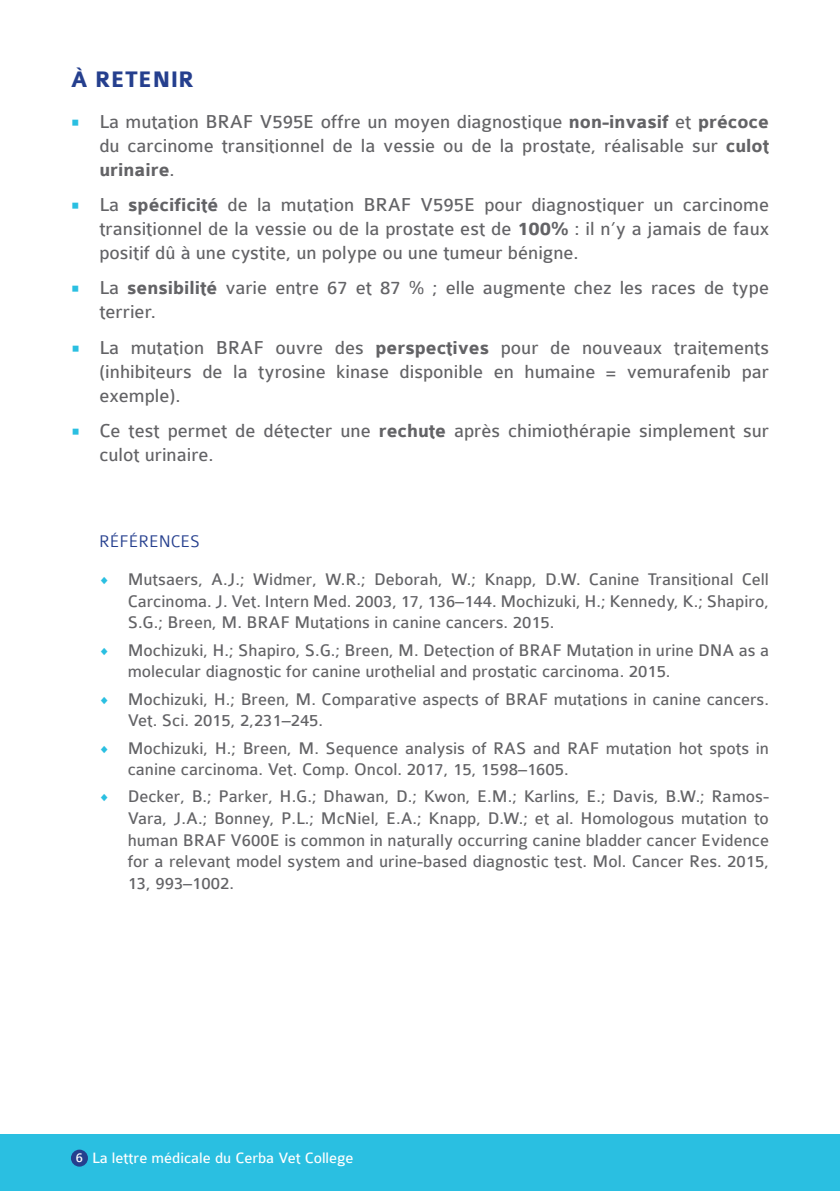
<style>
.page{position:relative;width:840px;height:1191px;background:#fff}
.page>*{position:absolute;margin:0;border:0;box-sizing:border-box;transform-origin:0 0}
.t1{font:700 24px "Colaborate";color:#253f8e}
.t2{font:20px/24px "Colaborate";color:#636366;text-align:justify}
.t3{font:18px/21.6px "Colaborate";color:#636366}
.t4{font:300 18px "Colaborate";color:#253f8e}
.t5{font:16px "Colaborate";color:#fff}
.s1{color:#2abfe1}
.s2{font-weight:700}
.s3{font-size:14px}
</style>
<div class="page">
<div style="left:0;top:1134px;width:839px;height:57px;background:#2abfe1"></div>
<div style="left:71px;top:1149px;width:17px;height:17px;background:#253f8e;border-radius:50%"></div>
<h1 class="t1" style="left:71px;top:67px;width:39px">À RETENIR</h1>
<p class="t2" style="left:99px;top:110px;width:671px;text-indent:-28px"><span class="s1">▪</span> La mutation BRAF V595E offre un moyen diagnostique <span class="s2">non-invasif</span> et <span class="s2">précoce </span>du carcinome transitionnel de la vessie ou de la prostate, réalisable sur <span class="s2">culot urinaire</span>.</p>
<p class="t2" style="left:99px;top:193px;width:671px;text-indent:-28px"><span class="s1">▪</span> La <span class="s2">spécificité</span> de la mutation BRAF V595E pour diagnostiquer un carcinome transitionnel de la vessie ou de la prostate est de <span class="s2">100%</span> : il n’y a jamais de faux positif dû à une cystite, un polype ou une tumeur bénigne.</p>
<p class="t2" style="left:99px;top:276px;width:670px;text-indent:-28px"><span class="s1">▪</span> La <span class="s2">sensibilité</span> varie entre 67 et 87 % ; elle augmente chez les races de type terrier.</p>
<p class="t2" style="left:99px;top:336px;width:671px;text-indent:-28px"><span class="s1">▪</span> La mutation BRAF ouvre des <span class="s2">perspectives</span> pour de nouveaux traitements (inhibiteurs de la tyrosine kinase disponible en humaine = vemurafenib par exemple).</p>
<p class="t2" style="left:99px;top:419px;width:670px;text-indent:-28px"><span class="s1">▪</span> Ce test permet de détecter une <span class="s2">rechute</span> après chimiothérapie simplement sur culot urinaire.</p>
<p class="t4" style="left:99px;top:531px;width:102px">RÉFÉRENCES</p>
<p class="t3" style="left:128px;top:569px;width:642px;text-align:justify;text-indent:-28px"><span class="s1">▲</span> Mutsaers, A.J.; Widmer, W.R.; Deborah, W.; Knapp, D.W. Canine Transitional Cell Carcinoma. J. Vet. Intern Med. 2003, 17, 136–144. Mochizuki, H.; Kennedy, K.; Shapiro, S.G.; Breen, M. BRAF Mutations in canine cancers. 2015.</p>
<p class="t3" style="left:128px;top:639px;width:642px;text-indent:-28px"><span class="s1">▲</span> Mochizuki, H.; Shapiro, S.G.; Breen, M. Detection of BRAF Mutation in urine DNA as a molecular diagnostic for canine urothelial and prostatic carcinoma. 2015.</p>
<p class="t3" style="left:128px;top:688px;width:642px;text-indent:-28px"><span class="s1">▲</span> Mochizuki, H.; Breen, M. Comparative aspects of BRAF mutations in canine cancers.<br>Vet. Sci. 2015, 2,231–245.</p>
<p class="t3" style="left:128px;top:737px;width:642px;text-indent:-28px"><span class="s1">▲</span> Mochizuki, H.; Breen, M. Sequence analysis of RAS and RAF mutation hot spots in canine carcinoma. Vet. Comp. Oncol. 2017, 15, 1598–1605.</p>
<p class="t3" style="left:128px;top:786px;width:642px;text-align:justify;text-indent:-28px"><span class="s1">▲</span> Decker, B.; Parker, H.G.; Dhawan, D.; Kwon, E.M.; Karlins, E.; Davis, B.W.; Ramos-Vara, J.A.; Bonney, P.L.; McNiel, E.A.; Knapp, D.W.; et al. Homologous mutation to human BRAF V600E is common in naturally occurring canine bladder cancer Evidence for a relevant model system and urine-based diagnostic test. Mol. Cancer Res. 2015, 13, 993–1002.</p>
<p class="t5" style="left:76px;top:1149px;width:279px"><span class="s3">6</span> La lettre médicale du Cerba Vet College</p>
</div>
